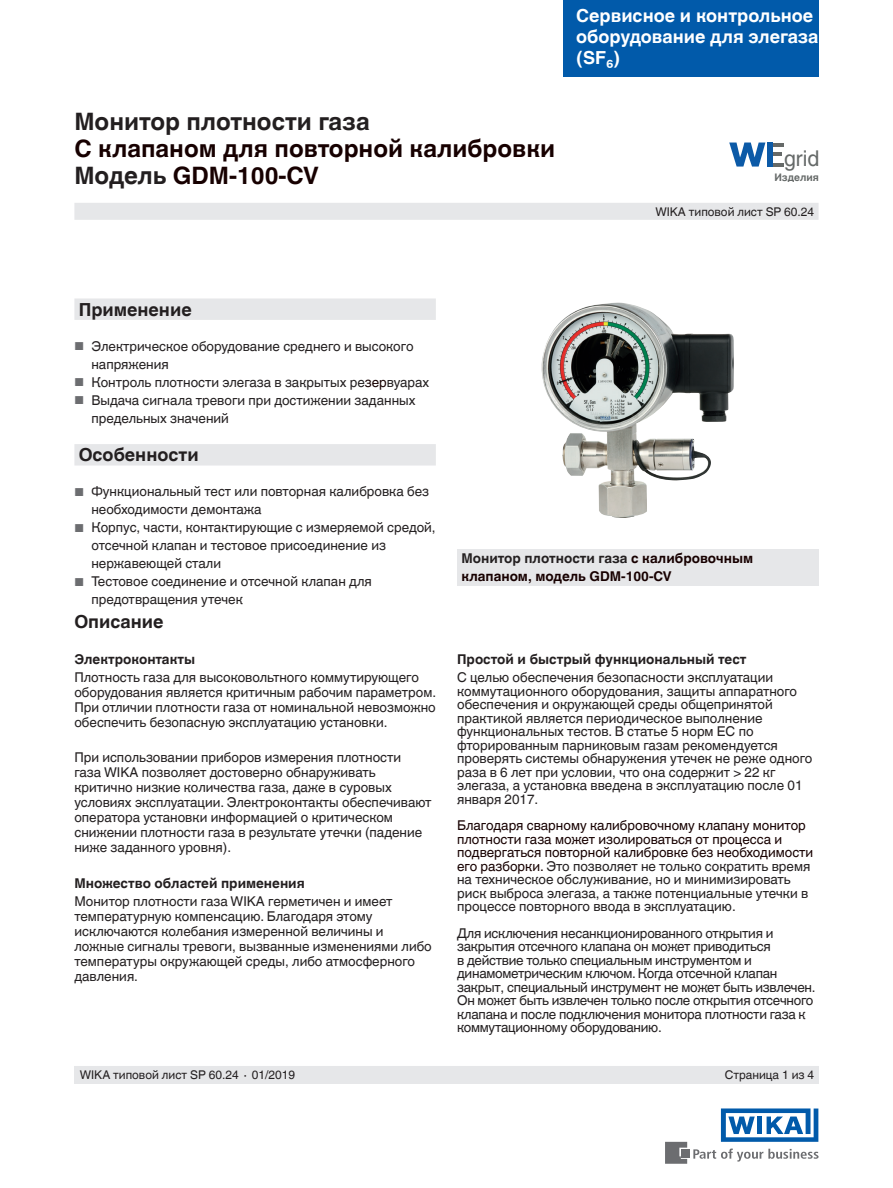
<style>
.page{position:relative;width:893px;height:1188px;background:#fff}
.page>*{position:absolute;margin:0;border:0;box-sizing:border-box;transform-origin:0 0}
.t1{font:700 24px/27px "Helvetica World";color:#170000}
.t2{font:700 24px "Helvetica World";color:#231f20}
.t3{font:21.75px "Helvetica World";color:#656968}
.t4{font:700 18px/21px "Helvetica World";color:#fff}
.t5{font:700 18px "Helvetica World";color:#231f20}
.t6{font:13.5px/13.5px "Helvetica World";color:#231f20}
.t7{font:13.5px/13.5px "Helvetica World";letter-spacing:-.02em;color:#231f20}
.t8{font:700 13.5px "Helvetica World";color:#231f20}
.t9{font:700 13.5px/18px "Helvetica World";color:#170000}
.t10{font:12px "Helvetica World";color:#231f20}
.t11{font:700 10.5px "Helvetica World";color:#656968}
.s1{color:#231f20}
.s2{font-size:11.55px;color:#6c6d70}
.s3{color:#170000}
</style>
<div class="page">
<svg style="left:693px;top:1149px;width:126px;height:13px"></svg>
<div style="left:682px;top:1150px;width:8px;height:8px;background:#6c6d70"></div>
<svg style="left:665px;top:1142px;width:22px;height:22px"></svg>
<svg style="left:721px;top:1108px;width:97px;height:34px"></svg>
<div style="left:563px;top:0;width:256px;height:76px;background:#015aaa"></div>
<div style="left:74px;top:203px;width:745px;height:17px;background:#e6e7e9"></div>
<div style="left:74px;top:1066px;width:745px;height:18px;background:#e6e7e9"></div>
<div style="left:457px;top:549px;width:362px;height:37px;background:#e6e7e9"></div>
<img style="left:541px;top:303px;width:193px;height:215px">
<svg style="left:74px;top:298px;width:362px;height:168px"></svg>
<hr style="left:768px;top:143px;width:15px;height:4px;background:#656968">
<hr style="left:770px;top:152px;width:12px;height:4px;background:#656968">
<svg style="left:729px;top:143px;width:36px;height:24px"></svg>
<hr style="left:768px;top:163px;width:15px;height:4px;background:#656968">
<div style="left:768px;top:143px;width:5px;height:24px;background:#0c5aa7"></div>
<h1 class="t2" style="left:74px;top:107px;width:297px">Монитор плотности газа</h1>
<h1 class="t1" style="left:74px;top:135px;width:482px">С клапаном для повторной калибровки<br><span class="s1">Модель</span> GDM-100-CV</h1>
<h3 class="t4" style="left:576px;top:5px;width:244px">Сервисное и контрольное оборудование для элегаза (SF₆)</h3>
<h2 class="t3" style="left:784px;top:146px;width:37px">grid</h2>
<p class="t11" style="left:774px;top:171px;width:46px">Изделия</p>
<p class="t10" style="left:655px;top:204px;width:160px">WIKA типовой лист SP 60.24</p>
<h3 class="t5" style="left:79px;top:299px;width:114px">Применение</h3>
<p class="t6" style="left:91px;top:337px;width:324px;line-height:18px;text-indent:-17px"><span class="s2">■</span> Электрическое оборудование среднего и высокого напряжения</p>
<p class="t6" style="left:74px;top:375px;width:356px"><span class="s2">■</span> Контроль плотности элегаза в закрытых ре<span class="s3">зер</span>вуарах</p>
<p class="t6" style="left:91px;top:391px;width:326px;line-height:18px;text-indent:-17px"><span class="s2">■</span> Выдача сигнала тревоги при достижении заданных предельных значений</p>
<h3 class="t5" style="left:79px;top:445px;width:122px">Особенности</h3>
<p class="t6" style="left:91px;top:483px;width:339px;line-height:18px;text-indent:-17px"><span class="s2">■</span> Функциональный тест или повторная калибровка без необходимости демонтажа</p>
<p class="t6" style="left:91px;top:519px;width:346px;line-height:18px;text-indent:-17px"><span class="s2">■</span> Корпус, части, контактирующие с измеряемой средой, отсечной клапан и тестовое присоединение из нержавеющей стали</p>
<p class="t6" style="left:91px;top:573px;width:282px;line-height:18px;text-indent:-17px"><span class="s2">■</span> Тестовое соединение и отсечной клапан для предотвращения утечек</p>
<h3 class="t5" style="left:74px;top:612px;width:91px">Описание</h3>
<p class="t8" style="left:74px;top:652px;width:122px">Электроконтакты</p>
<p class="t6" style="left:74px;top:670px;width:363px;line-height:15px">Плотность газа для высоковольтного коммутирующего оборудования является критичным рабочим параметром.<br>При отличии плотности газа от номинальной невозможно обеспечить безопасную эксплуатацию установки.</p>
<p class="t6" style="left:74px;top:750px;width:359px;line-height:15px">При использовании приборов измерения плотности<br>газа WIKA позволяет достоверно обнаруживать критично низкие количества газа, даже в суровых условиях эксплуатации. Электроконтакты обеспечивают оператора установки информацией о критическом снижении плотности газа в результате утечки (падение ниже заданного уровня).</p>
<p class="t8" style="left:74px;top:875px;width:232px">Множество областей применения</p>
<p class="t6" style="left:74px;top:893px;width:359px;line-height:15px">Монитор плотности газа WIKA герметичен и имеет температурную компенсацию. Благодаря этому исключаются колебания измеренной величины и ложные сигналы тревоги, вызванные изменениями либо температуры окружающей среды, либо атмосферного давления.</p>
<p class="t9" style="left:461px;top:550px;width:293px"><span class="s1">Монитор плотности газа</span> с калибровочным клапаном, модель GDM-100-CV</p>
<p class="t8" style="left:457px;top:652px;width:291px">Простой и быстрый функциональный тест</p>
<p class="t6" style="left:457px;top:671px;width:357px">С целью обеспечения безопасности эксплуатации коммутационного оборудования, защиты аппаратного обеспечения и окружающей среды общепринятой практикой является периодическое выполнение функциональных тестов. В статье 5 норм ЕС по фторированным парниковым газам рекомендуется проверять системы обнаружения утечек не реже одного раза в 6 лет при условии, что она содержит &gt; 22 кг элегаза, а установка введена в эксплуатацию после 01 января 2017.</p>
<p class="t6" style="left:457px;top:819px;width:358px"><span class="s3">Благодаря сварному калибровочному клапану монитор плотности газа может изолироваться от процесса и подвергаться повторной калибровке без необходимости его разборки.</span> Это позволяет не только сократить время на техническое обслуживание, но и минимизировать риск выброса элегаза, а также потенциальные утечки в процессе повторного ввода в эксплуатацию.</p>
<p class="t7" style="left:457px;top:926px;width:360px">Для исключения несанкционированного открытия и закрытия отсечного клапана он может приводиться<br>в действие только специальным инструментом и динамометрическим ключом. Когда отсечной клапан закрыт, специальный инструмент не может быть извлечен.<br>Он может быть извлечен только после открытия отсечного клапана и после подключения монитора плотности газа к коммутационному оборудованию.</p>
<p class="t10" style="left:80px;top:1068px;width:217px">WIKA типовой лист SP 60.24 ∙ 01/2019</p>
<p class="t10" style="left:725px;top:1068px;width:91px">Страница 1 из 4</p>
</div>
